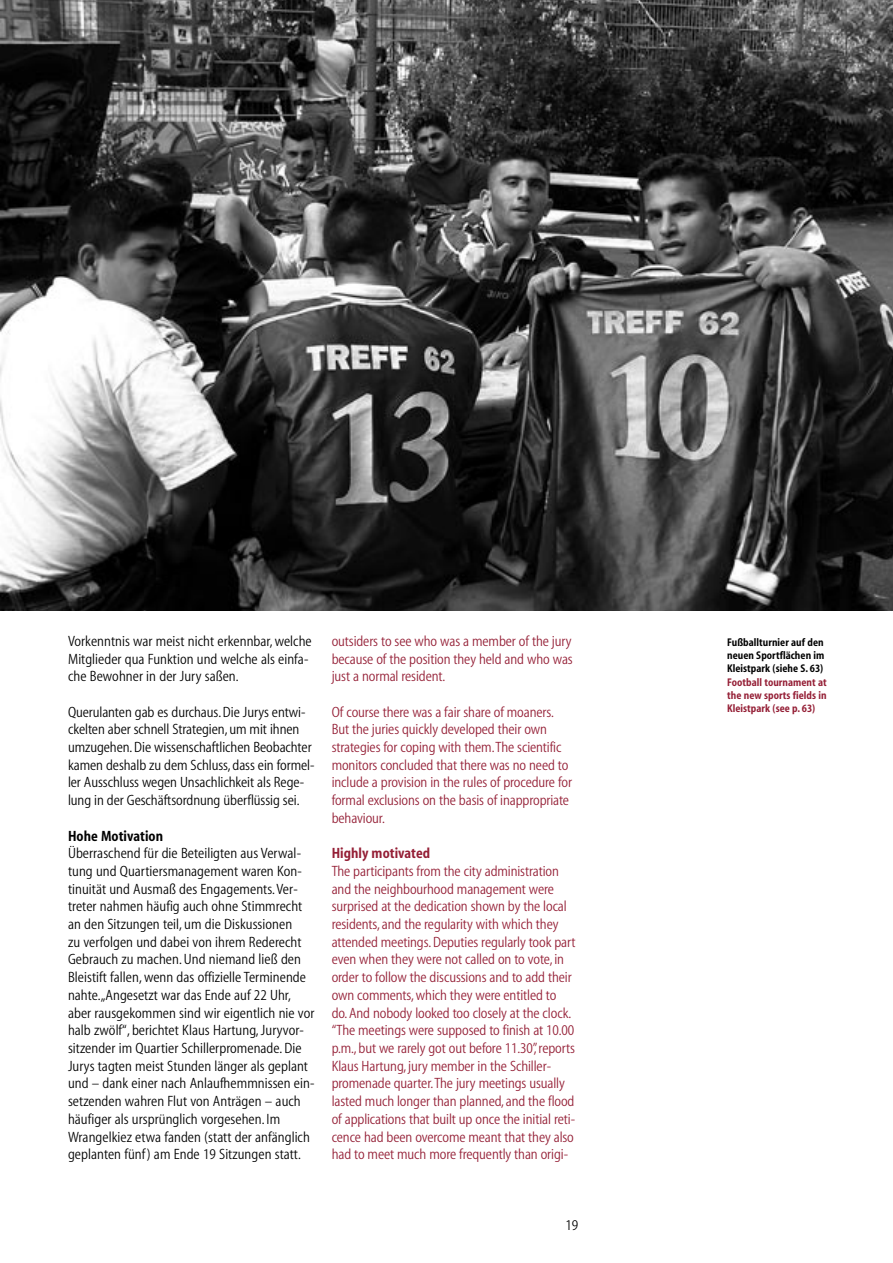
<style>
.page{position:relative;width:893px;height:1263px;background:#fff}
.page>*{position:absolute;margin:0;border:0;box-sizing:border-box;transform-origin:0 0}
._04_Fließtext_DEU{font:15px/17.7px "Myriad Wt 310 Wd 430";letter-spacing:.005em;color:#000}
._04_Fließtext_ENG{font:15px/17.7px "Myriad Wt 310 Wd 430";letter-spacing:-.005em;color:#941e35}
._03_Zwischentitel_ENG{font:15px "Myriad Wt 650 Wd 400";letter-spacing:.005em;color:#941e35}
._03_Zwischentitel_DEU{font:15px "Myriad Wt 650 Wd 400";letter-spacing:.005em;color:#000}
._05_Bildunter_DEU{font:11.25px/13.4px "Myriad Wt 650 Wd 400";letter-spacing:.005em;color:#000;text-align:justify}
._05_Bildunter_ENG{font:11.25px/13.4px "Myriad Wt 650 Wd 400";letter-spacing:.005em;color:#941e35;text-align:justify}
</style>
<div class="page">
<img style="left:0;top:0;width:893px;height:610px">
<p class="_04_Fließtext_DEU" style="left:68px;top:633px;width:245px">Vorkenntnis war meist nicht erkennbar, welche<br>Mitglieder qua Funktion und welche als einfa&shy;che Bewohner in der Jury saßen.</p>
<p class="_04_Fließtext_DEU" style="left:68px;top:703px;width:248px">Querulanten gab es durchaus. Die Jurys entwi&shy;ckelten aber schnell Strategien, um mit ihnen umzugehen. Die wissenschaftlichen Beobachter kamen deshalb zu dem Schluss, dass ein formel&shy;ler Ausschluss wegen Unsachlichkeit als Rege&shy;lung in der Geschäftsordnung überflüssig sei.</p>
<p class="_03_Zwischentitel_DEU" style="left:68px;top:828px;width:97px">Hohe Motivation</p>
<p class="_04_Fließtext_DEU" style="left:68px;top:845px;width:248px">Überraschend für die Beteiligten aus Verwal&shy;tung und Quartiersmanagement waren Kon&shy;tinuität und Ausmaß des Engagements. Ver&shy;treter nahmen häufig auch ohne Stimmrecht an den Sitzungen teil, um die Diskussionen<br>zu verfolgen und dabei von ihrem Rederecht Gebrauch zu machen. Und niemand ließ den Bleistift fallen, wenn das offizielle Terminende nahte.„Angesetzt war das Ende auf 22 Uhr, aber rausgekommen sind wir eigentlich nie vor halb zwölf“, berichtet Klaus Hartung, Juryvor&shy;sitzender im Quartier Schillerpromenade. Die Jurys tagten meist Stunden länger als geplant und – dank einer nach Anlaufhemmnissen ein&shy;setzenden wahren Flut von Anträgen – auch häufiger als ursprünglich vorgesehen. Im Wrangelkiez etwa fanden (statt der anfänglich geplanten fünf) am Ende 19 Sitzungen statt.</p>
<p class="_04_Fließtext_ENG" style="left:332px;top:633px;width:243px;text-align:justify">outsiders to see who was a member of the jury because of the position they held and who was just a normal resident.</p>
<p class="_04_Fließtext_ENG" style="left:332px;top:703px;width:242px">Of course there was a fair share of moaners.<br>But the juries quickly developed their own strategies for coping with them. The scientific monitors concluded that there was no need to include a provision in the rules of procedure for formal exclusions on the basis of inappropriate behaviour.</p>
<p class="_03_Zwischentitel_ENG" style="left:332px;top:846px;width:100px">Highly motivated</p>
<p class="_04_Fließtext_ENG" style="left:332px;top:863px;width:245px">The participants from the city administration and the neighbourhood management were surprised at the dedication shown by the local residents, and the regularity with which they attended meetings. Deputies regularly took part even when they were not called on to vote, in order to follow the discussions and to add their own comments, which they were entitled to do. And nobody looked too closely at the clock. “The meetings were supposed to finish at 10.00 p.m., but we rarely got out before 11.30”, reports Klaus Hartung, jury member in the Schiller&shy;promenade quarter. The jury meetings usually lasted much longer than planned, and the flood of applications that built up once the initial reti&shy;cence had been overcome meant that they also had to meet much more frequently than origi-</p>
<p class="_04_Fließtext_DEU" style="left:565px;top:1217px;width:14px">19</p>
<p class="_05_Bildunter_DEU" style="left:727px;top:636px;width:99px">Fußballturnier auf den neuen Sportflächen im Kleistpark (siehe S. 63)</p>
<p class="_05_Bildunter_ENG" style="left:727px;top:676px;width:101px">Football tournament at the new sports fields in Kleistpark (see p. 63)</p>
</div>
